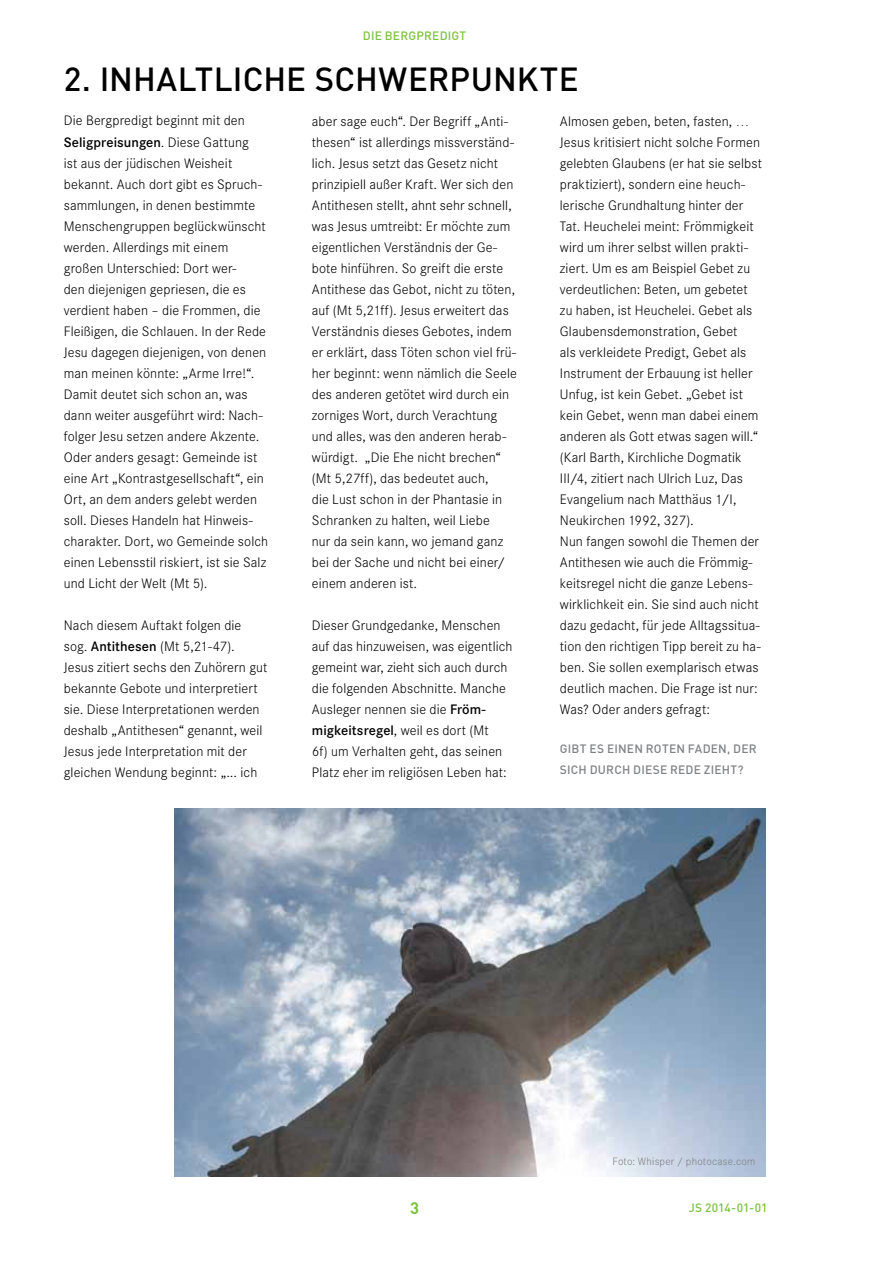
<style>
.page{position:relative;width:893px;height:1263px;background:#fff}
.page>*{position:absolute;margin:0;border:0;box-sizing:border-box;transform-origin:0 0}
.t1{font:500 33px "DIN";color:#000}
.t2{font:700 16.5px "DIN";color:#7dc242}
.t3{font:300 13.5px/21px "Corporate SBQ";letter-spacing:.01em;color:#000}
.t4{font:500 12px/21px "DIN";letter-spacing:.015em;color:#808285}
.t5{font:500 12px "DIN";letter-spacing:.015em;color:#7dc242}
.t6{font:300 10.5px "Corporate SBQ";letter-spacing:.02em;color:#808285}
.s1{font-weight:500}
</style>
<div class="page">
<img style="left:174px;top:809px;width:591px;height:367px">
<p class="t5" style="left:363px;top:28px;width:105px">DIE BERGPREDIGT</p>
<h1 class="t1" style="left:64px;top:58px;width:365px">2. INHALTLICHE SCHWERP</h1>
<h1 class="t1" style="left:471px;top:58px;width:89px">UNKTE</h1>
<p class="t3" style="left:64px;top:110px;width:206px">Die Bergpredigt beginnt mit den <span class="s1">Seligpreisungen</span>. Diese Gattung<br>ist aus der jüdischen Weisheit bekannt. Auch dort gibt es Spruch&shy;sammlungen, in denen bestimmte Menschengruppen beglückwünscht werden. Allerdings mit einem großen Unterschied: Dort wer-<br>den diejenigen gepriesen, die es verdient haben – die Frommen, die Fleißigen, die Schlauen. In der Rede Jesu dagegen diejenigen, von denen man meinen könnte: „Arme Irre!“.<br>Damit deutet sich schon an, was dann weiter ausgeführt wird: Nach&shy;folger Jesu setzen andere Akzente.<br>Oder anders gesagt: Gemeinde ist eine Art „Kontrastgesellschaft“, ein Ort, an dem anders gelebt werden soll. Dieses Handeln hat Hinweis&shy;charakter. Dort, wo Gemeinde solch einen Lebensstil riskiert, ist sie Salz und Licht der Welt (Mt 5).</p>
<p class="t3" style="left:64px;top:615px;width:205px">Nach diesem Auftakt folgen die sog. <span class="s1">Antithesen</span> (Mt 5,21-47).<br>Jesus zitiert sechs den Zuhörern gut bekannte Gebote und interpretiert sie. Diese Interpretationen werden deshalb „Antithesen“ genannt, weil Jesus jede Interpretation mit der gleichen Wendung beginnt: „... ich</p>
<p class="t3" style="left:312px;top:111px;width:207px">aber sage euch“. Der Begriff „Anti&shy;thesen“ ist allerdings missverständ&shy;lich. Jesus setzt das Gesetz nicht prinzipiell außer Kraft. Wer sich den Antithesen stellt, ahnt sehr schnell, was Jesus umtreibt: Er möchte zum eigentlichen Verständnis der Ge&shy;bote hinführen. So greift die erste Antithese das Gebot, nicht zu töten, auf (Mt 5,21ff). Jesus erweitert das Verständnis dieses Gebotes, indem er erklärt, dass Töten schon viel frü&shy;her beginnt: wenn nämlich die Seele des anderen getötet wird durch ein zorniges Wort, durch Verachtung und alles, was den anderen herab&shy;würdigt. „Die Ehe nicht brechen“ (Mt 5,27ff), das bedeutet auch,<br>die Lust schon in der Phantasie in Schranken zu halten, weil Liebe<br>nur da sein kann, wo jemand ganz bei der Sache und nicht bei einer/ einem anderen ist.</p>
<p class="t3" style="left:312px;top:615px;width:202px">Dieser Grundgedanke, Menschen auf das hinzuweisen, was eigentlich gemeint war, zieht sich auch durch die folgenden Abschnitte. Manche Ausleger nennen sie die <span class="s1">Fröm&shy;migkeitsregel</span>, weil es dort (Mt<br>6f) um Verhalten geht, das seinen Platz eher im religiösen Leben hat:</p>
<p class="t3" style="left:560px;top:111px;width:204px">Almosen geben, beten, fasten, … Jesus kritisiert nicht solche Formen gelebten Glaubens (er hat sie selbst praktiziert), sondern eine heuch&shy;lerische Grundhaltung hinter der Tat. Heuchelei meint: Frömmigkeit wird um ihrer selbst willen prakti&shy;ziert. Um es am Beispiel Gebet zu verdeutlichen: Beten, um gebetet zu haben, ist Heuchelei. Gebet als Glaubensdemonstration, Gebet<br>als verkleidete Predigt, Gebet als Instrument der Erbauung ist heller Unfug, ist kein Gebet. „Gebet ist kein Gebet, wenn man dabei einem anderen als Gott etwas sagen will.“ (Karl Barth, Kirchliche Dogmatik III/4, zitiert nach Ulrich Luz, Das Evangelium nach Matthäus 1/I, Neukirchen 1992, 327).<br>Nun fangen sowohl die Themen der Antithesen wie auch die Frömmig&shy;keitsregel nicht die ganze Lebens&shy;wirklichkeit ein. Sie sind auch nicht dazu gedacht, für jede Alltagssitua&shy;tion den richtigen Tipp bereit zu ha&shy;ben. Sie sollen exemplarisch etwas deutlich machen. Die Frage ist nur:<br>Was? Oder anders gefragt:</p>
<p class="t4" style="left:560px;top:737px;width:15px">GIBT</p>
<p class="t4" style="left:560px;top:737px;width:182px;text-indent:30px">ES EI NEN ROTEN FADEN, DER<br>SICH DURCH DIESE REDE</p>
<p class="t4" style="left:704px;top:758px;width:41px">ZIEHT?</p>
<p class="t6" style="left:612px;top:1156px;width:144px">Foto: Whisper / photocase.com</p>
<p class="t2" style="left:410px;top:1197px;width:10px">3</p>
<p class="t5" style="left:689px;top:1199px;width:80px">JS 2014-01-01</p>
</div>
